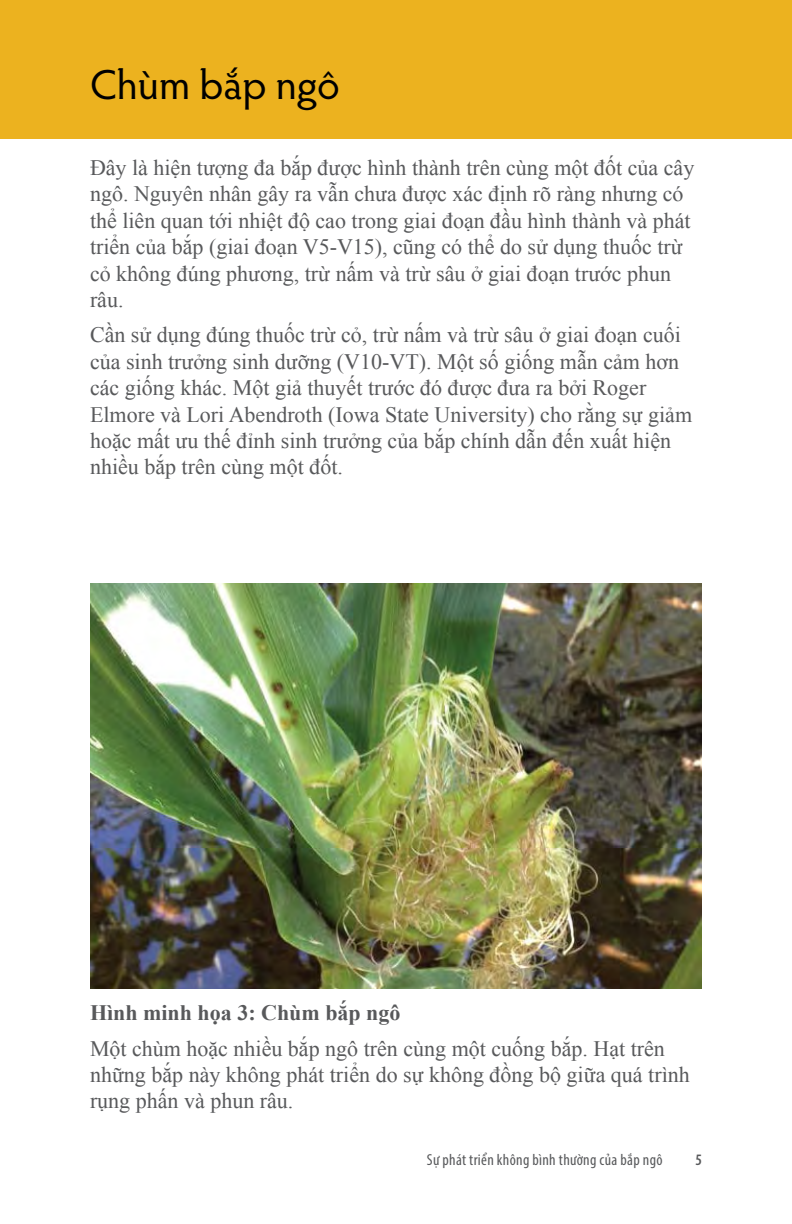
<style>
.page{position:relative;width:792px;height:1224px;background:#fff}
.page>*{position:absolute;margin:0;border:0;box-sizing:border-box;transform-origin:0 0}
.t1{font:42px "Hypatia Sans Pro";color:#000}
.t2{font:22px/26.4px "Times New Roman";color:#58595b}
.t3{font:700 22px "Times New Roman";color:#58595b}
.t4{font:condensed 16px "Myriad Pro";letter-spacing:.02em;color:#58595b}
.t5{font:600 condensed 16px "Myriad Pro";color:#58595b}
</style>
<div class="page">
<div style="left:0;top:0;width:792px;height:138px;background:#ecb21f"></div>
<img style="left:90px;top:584px;width:612px;height:404px">
<h1 class="t1" style="left:90px;top:56px;width:252px">Chùm bắp ngô</h1>
<p class="t2" style="left:90px;top:154px;width:606px">Đây là hiện tượng đa bắp được hình thành trên cùng một đốt của cây ngô. Nguyên nhân gây ra vẫn chưa được xác định rõ ràng nhưng có thể liên quan tới nhiệt độ cao trong giai đoạn đầu hình thành và phát triển của bắp (giai đoạn V5-V15), cũng có thể do sử dụng thuốc trừ cỏ không đúng phương, trừ nấm và trừ sâu ở giai đoạn trước phun râu.</p>
<p class="t2" style="left:90px;top:321px;width:604px">Cần sử dụng đúng thuốc trừ cỏ, trừ nấm và trừ sâu ở giai đoạn cuối của sinh trưởng sinh dưỡng (V10-VT). Một số giống mẫn cảm hơn các giống khác. Một giả thuyết trước đó được đưa ra bởi Roger Elmore và Lori Abendroth (Iowa State University) cho rằng sự giảm hoặc mất ưu thế đỉnh sinh trưởng của bắp chính dẫn đến xuất hiện nhiều bắp trên cùng một đốt.</p>
<p class="t3" style="left:90px;top:998px;width:312px">Hình minh họa 3: Chùm bắp ngô</p>
<p class="t2" style="left:90px;top:1035px;width:601px">Một chùm hoặc nhiều bắp ngô trên cùng một cuống bắp. Hạt trên những bắp này không phát triển do sự không đồng bộ giữa quá trình rụng phấn và phun râu.</p>
<p class="t4" style="left:427px;top:1150px;width:237px">Sự phát triển không bình thường của bắp ngô</p>
<p class="t5" style="left:695px;top:1151px;width:8px">5</p>
</div>
